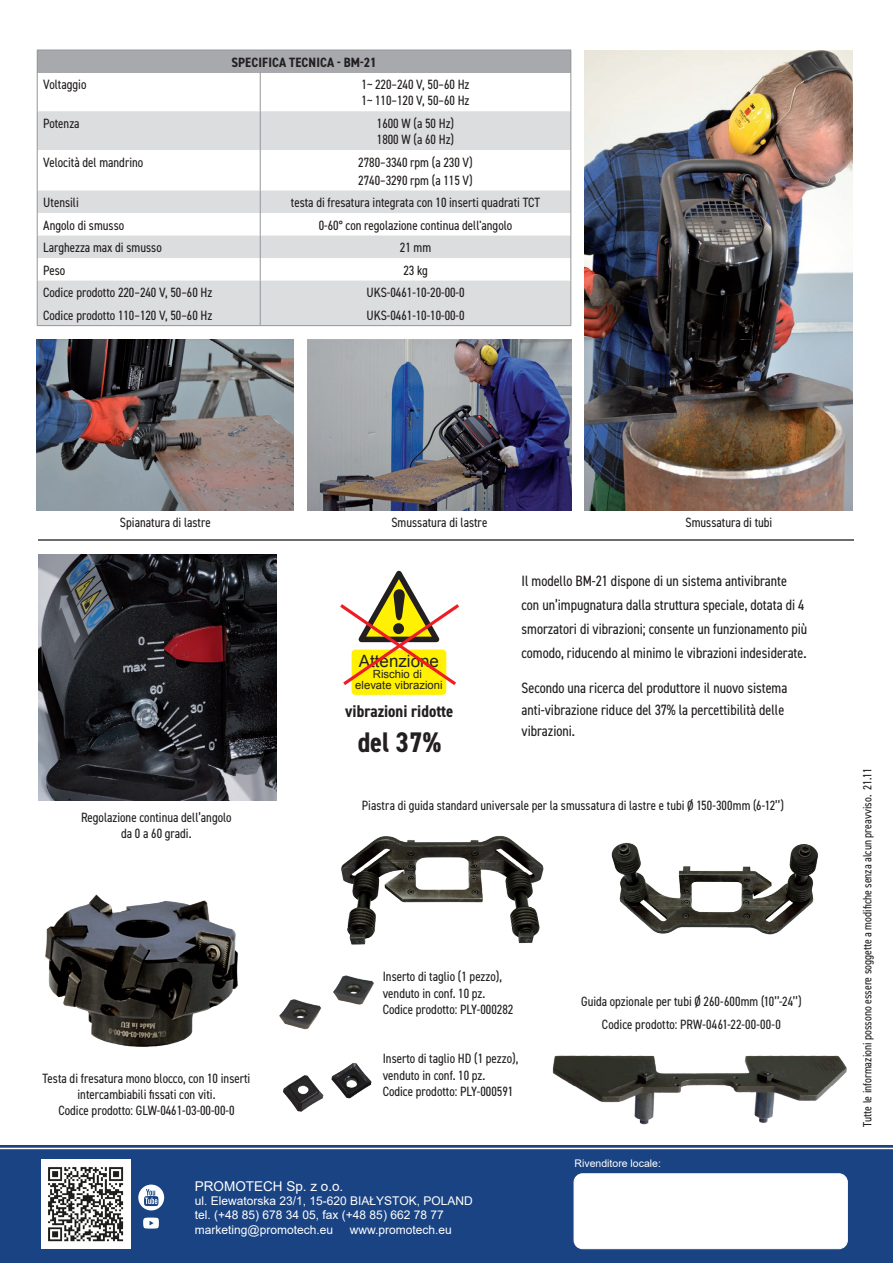
<style>
.page{position:relative;width:893px;height:1263px;background:#fff}
.page>*{position:absolute;margin:0;border:0;box-sizing:border-box;transform-origin:0 0}
.w_tabelce_tresc{font:700 condensed 28.5px "DIN2014";color:#231f20}
.w_tabelce_tresc-2{font:700 condensed 17.1px "DIN2014";color:#231f20}
.t1{font:16.95px "Arial";color:#231f20}
.w_tabelce_tresc-3{font:condensed 15px/24px "DIN2014";color:#231f20}
.w_tabelce_tresc-4{font:condensed 13.5px/16.2px "DIN2014";color:#231f20}
.tekst_ulotka_promote{font:condensed 13.5px/22.5px "DIN2014";letter-spacing:.005em;color:#231f20;text-align:center}
.Styl_akapitowy5{font:700 condensed 13.5px "DIN2014";letter-spacing:.01em;color:#231f20}
.t2{font:13.5px "Arial";color:#fff}
.t3{font:12px "Arial";color:#fff}
.t4{font:condensed 12px "DIN2014";color:#231f20}
.t5{font:11.25px/11.2px "Arial";color:#231f20;text-align:center}
.t6{font:10.5px "Arial";color:#fff}
</style>
<div class="page">
<div style="left:37px;top:50px;width:534px;height:23px;background:#a8a9ad"></div>
<svg style="left:38px;top:111px;width:532px;height:214px;fill:#dcdddf"></svg>
<hr style="left:37px;top:50px;width:223px;height:1px;background:#939598">
<svg style="left:37px;top:51px;width:1px;height:22px"></svg>
<hr style="left:260px;top:50px;width:311px;height:1px;background:#939598">
<svg style="left:570px;top:51px;width:1px;height:22px"></svg>
<hr style="left:37px;top:73px;width:1px;height:38px;background:#939598">
<hr style="left:260px;top:73px;width:1px;height:38px;background:#939598">
<hr style="left:570px;top:73px;width:1px;height:38px;background:#939598">
<hr style="left:37px;top:111px;width:1px;height:39px;background:#939598">
<hr style="left:260px;top:111px;width:1px;height:39px;background:#939598">
<hr style="left:570px;top:111px;width:1px;height:39px;background:#939598">
<hr style="left:37px;top:150px;width:1px;height:40px;background:#939598">
<hr style="left:260px;top:150px;width:1px;height:40px;background:#939598">
<hr style="left:570px;top:150px;width:1px;height:40px;background:#939598">
<svg style="left:37px;top:190px;width:1px;height:135px"></svg>
<svg style="left:260px;top:190px;width:1px;height:135px"></svg>
<svg style="left:570px;top:190px;width:1px;height:135px"></svg>
<hr style="left:37px;top:325px;width:223px;height:1px;background:#939598">
<hr style="left:260px;top:325px;width:311px;height:1px;background:#939598">
<img style="left:38px;top:555px;width:238px;height:246px">
<hr style="left:38px;top:539px;width:815px;height:1px;background:#6c6d70">
<div style="left:352px;top:650px;width:94px;height:45px;background:#fff101;border-radius:4px"></div>
<svg style="left:340px;top:570px;width:119px;height:118px"></svg>
<img style="left:585px;top:50px;width:267px;height:460px">
<img style="left:307px;top:339px;width:264px;height:171px">
<img style="left:37px;top:339px;width:257px;height:171px">
<img style="left:279px;top:975px;width:95px;height:55px">
<img style="left:283px;top:1063px;width:89px;height:49px">
<img style="left:45px;top:894px;width:193px;height:153px">
<img style="left:552px;top:1055px;width:295px;height:70px">
<img style="left:341px;top:835px;width:203px;height:110px">
<img style="left:611px;top:842px;width:207px;height:93px">
<div style="left:0;top:1145px;width:893px;height:118px;background:#1a4383"></div>
<img style="left:41px;top:1159px;width:89px;height:90px">
<div style="left:574px;top:1174px;width:273px;height:75px;background:#fff;border-radius:9px"></div>
<div style="left:574px;top:1173px;width:273px;height:76px;border:1px solid #fff;border-radius:9px"></div>
<svg style="left:138px;top:1184px;width:26px;height:26px"></svg>
<svg style="left:143px;top:1217px;width:16px;height:11px"></svg>
<hr style="left:0;top:1148px;width:893px;height:1px;background:#fff">
<p class="Styl_akapitowy5" style="left:231px;top:53px;width:147px">SPECIFICA TECNICA - BM-21</p>
<p class="w_tabelce_tresc-4" style="left:43px;top:76px;width:45px">Voltaggio</p>
<p class="w_tabelce_tresc-4" style="left:362px;top:76px;width:110px">1~ 220–240 V, 50–60 Hz<br>1~ 110–120 V, 50–60 Hz</p>
<p class="w_tabelce_tresc-4" style="left:43px;top:114px;width:38px">Potenza</p>
<p class="w_tabelce_tresc-4" style="left:377px;top:114px;width:79px">1600 W (a 50 Hz)<br>1800 W (a 60 Hz)</p>
<p class="w_tabelce_tresc-4" style="left:43px;top:153px;width:102px">Velocità del mandrino</p>
<p class="w_tabelce_tresc-4" style="left:358px;top:152px;width:116px;line-height:18px">2780–3340 rpm (a 230 V)<br>2740–3290 rpm (a 115 V)</p>
<p class="w_tabelce_tresc-4" style="left:43px;top:194px;width:37px">Utensili</p>
<p class="w_tabelce_tresc-4" style="left:291px;top:194px;width:251px">testa di fresatura integrata con 10 inserti quadrati TCT</p>
<p class="w_tabelce_tresc-4" style="left:43px;top:216px;width:83px">Angolo di smusso</p>
<p class="w_tabelce_tresc-4" style="left:319px;top:216px;width:195px">0-60° con regolazione continua dell'angolo</p>
<p class="w_tabelce_tresc-4" style="left:43px;top:239px;width:120px">Larghezza max di smusso</p>
<p class="w_tabelce_tresc-4" style="left:400px;top:239px;width:33px">21 mm</p>
<p class="w_tabelce_tresc-4" style="left:43px;top:261px;width:23px">Peso</p>
<p class="w_tabelce_tresc-4" style="left:403px;top:261px;width:26px">23 kg</p>
<p class="w_tabelce_tresc-4" style="left:43px;top:284px;width:171px">Codice prodotto 220–240 V, 50–60 Hz</p>
<p class="w_tabelce_tresc-4" style="left:366px;top:284px;width:100px">UKS-0461-10-20-00-0</p>
<p class="w_tabelce_tresc-4" style="left:43px;top:306px;width:171px">Codice prodotto 110–120 V, 50–60 Hz</p>
<p class="w_tabelce_tresc-4" style="left:366px;top:306px;width:100px">UKS-0461-10-10-00-0</p>
<p class="w_tabelce_tresc-4" style="left:120px;top:514px;width:92px">Spianatura di lastre</p>
<p class="w_tabelce_tresc-4" style="left:81px;top:809px;width:152px;text-align:center">Regolazione continua dell’angolo da 0 a 60 gradi.</p>
<p class="w_tabelce_tresc-4" style="left:43px;top:1070px;width:209px;text-align:center">Testa di fresatura mono blocco, con 10 inserti intercambiabili fissati con viti.<br>Codice prodotto: GLW-0461-03-00-00-0</p>
<p class="w_tabelce_tresc-4" style="left:391px;top:514px;width:97px">Smussatura di lastre</p>
<p class="w_tabelce_tresc-4" style="left:685px;top:514px;width:88px">Smussatura di tubi</p>
<p class="t1" style="left:359px;top:649px;width:82px">Attenzione</p>
<p class="t5" style="left:355px;top:668px;width:89px">Rischio di elevate vibrazioni</p>
<p class="w_tabelce_tresc-2" style="left:345px;top:700px;width:110px">vibrazioni ridotte</p>
<p class="w_tabelce_tresc" style="left:358px;top:723px;width:85px">del 37%</p>
<p class="w_tabelce_tresc-3" style="left:522px;top:568px;width:287px">Il modello BM-21 dispone di un sistema antivibrante con un’impugnatura dalla struttura speciale, dotata di 4 smorzatori di vibrazioni; consente un funzionamento più comodo, riducendo al minimo le vibrazioni indesiderate.</p>
<p class="w_tabelce_tresc-3" style="left:522px;top:676px;width:267px;line-height:21.8px">Secondo una ricerca del produttore il nuovo sistema anti-vibrazione riduce del 37% la percettibilità delle vibrazioni.</p>
<p class="tekst_ulotka_promote" style="left:362px;top:793px;width:424px">Piastra di guida standard universale per la smussatura di lastre e tubi Ø 150-300mm (6-12’’)</p>
<p class="w_tabelce_tresc-4" style="left:383px;top:968px;width:132px">Inserto di taglio (1 pezzo), venduto in conf. 10 pz.<br>Codice prodotto: PLY-000282</p>
<p class="w_tabelce_tresc-4" style="left:383px;top:1050px;width:137px">Inserto di taglio HD (1 pezzo), venduto in conf. 10 pz.<br>Codice prodotto: PLY-000591</p>
<p class="tekst_ulotka_promote" style="left:581px;top:989px;width:222px">Guida opzionale per tubi Ø 260-600mm (10’’-24’’)<br>Codice prodotto: PRW-0461-22-00-00-0</p>
<p class="t6" style="left:575px;top:1156px;width:88px">Rivenditore locale:</p>
<p class="t2" style="left:195px;top:1176px;width:150px">PROMOTECH Sp. z o.o.</p>
<p class="t3" style="left:195px;top:1192px;width:279px">ul. Elewatorska 23/1, 15-620 BIAŁYSTOK, POLAND</p>
<p class="t3" style="left:195px;top:1207px;width:250px">tel. (+48 85) 678 34 05, fax (+48 85) 662 78 77</p>
<p class="t3" style="left:195px;top:1221px;width:140px">marketing@promotech.eu</p>
<p class="t3" style="left:350px;top:1221px;width:104px">www.promotech.eu</p>
<p class="t4" style="left:859px;top:1126px;width:360px;rotate:-90deg">Tutte le informazioni possono essere soggette a modifiche senza alcun preavviso. 21.11</p>
</div>
